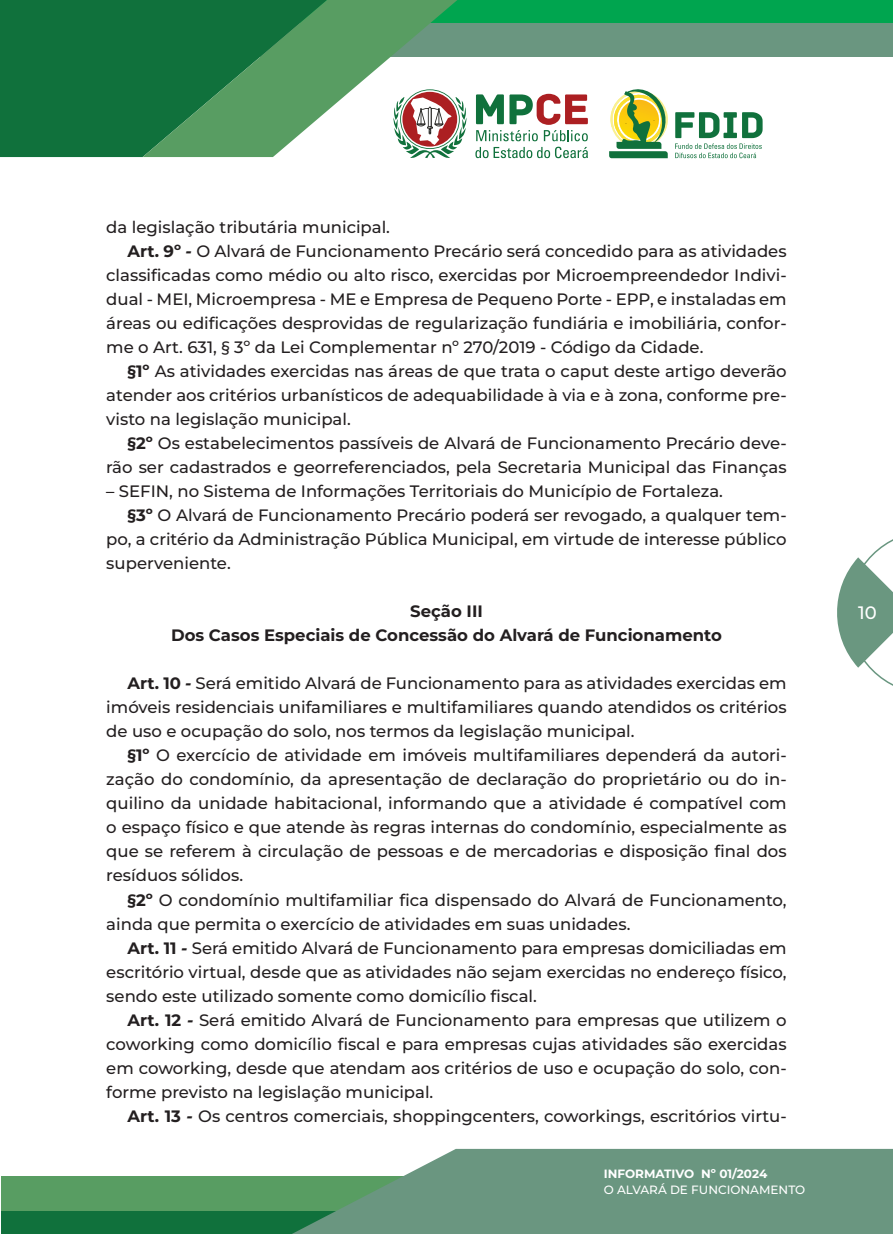
<style>
.page{position:relative;width:893px;height:1234px;background:#fff}
.page>*{position:absolute;margin:0;border:0;box-sizing:border-box;transform-origin:0 0}
.t1{font:500 18px "Montserrat";color:#fff}
.TEXTO_MONTSERRART_10_X_16{font:500 16.5px/24px "Montserrat";color:#231f20;text-align:justify}
.TEXTO_MONTSERRART_10_X_16-2{font:700 16.5px "Montserrat";color:#231f20}
.t2{font:500 12px "Montserrat";color:#fff}
.t3{font:700 12px "Montserrat";color:#fff}
.s1{font-weight:700}
.s2{font-weight:700;font-style:italic}
</style>
<div class="page">
<div style="left:1px;top:1176px;width:892px;height:57px;background:#589d62"></div>
<div style="left:1px;top:1211px;width:892px;height:22px;background:#10713c"></div>
<svg style="left:294px;top:1148px;width:599px;height:85px;background:#749e88"></svg>
<svg style="left:837px;top:539px;width:56px;height:147px"></svg>
<svg style="left:410px;top:100px;width:57px;height:58px"></svg>
<svg style="left:476px;top:94px;width:112px;height:47px"></svg>
<svg style="left:475px;top:147px;width:113px;height:11px"></svg>
<svg style="left:609px;top:89px;width:154px;height:69px"></svg>
<div style="left:0;top:0;width:893px;height:56px;background:#6a9680"></div>
<div style="left:0;top:0;width:893px;height:22px;background:#00a54f"></div>
<div style="left:0;top:0;width:143px;height:157px;background:#10713c"></div>
<svg style="left:143px;top:0;width:316px;height:157px"></svg>
<p class="TEXTO_MONTSERRART_10_X_16" style="left:106px;top:215px;width:285px">da legislação tributária municipal.</p>
<p class="TEXTO_MONTSERRART_10_X_16" style="left:106px;top:239px;width:682px;text-indent:21px"><span class="s1">Art. 9º</span> <span class="s2">-</span> O Alvará de Funcionamento Precário será concedido para as atividades classificadas como médio ou alto risco, exercidas por Microempreendedor Indivi&shy;dual - MEI, Microempresa - ME e Empresa de Pequeno Porte - EPP, e instaladas em áreas ou edificações desprovidas de regularização fundiária e imobiliária, confor&shy;me o Art. 631, § 3º da Lei Complementar nº 270/2019 - Código da Cidade.</p>
<p class="TEXTO_MONTSERRART_10_X_16" style="left:106px;top:359px;width:682px;text-indent:21px"><span class="s1">§1º</span> As atividades exercidas nas áreas de que trata o caput deste artigo deverão atender aos critérios urbanísticos de adequabilidade à via e à zona, conforme pre&shy;visto na legislação municipal.</p>
<p class="TEXTO_MONTSERRART_10_X_16" style="left:106px;top:431px;width:682px;text-align:right"><span class="s1">§2º</span> Os estabelecimentos passíveis de Alvará de Funcionamento Precário deve&shy;rão ser cadastrados e georreferenciados, pela Secretaria Municipal das Finanças</p>
<p class="TEXTO_MONTSERRART_10_X_16" style="left:106px;top:479px;width:618px">– SEFIN, no Sistema de Informações Territoriais do Município de Fortaleza.</p>
<p class="TEXTO_MONTSERRART_10_X_16" style="left:106px;top:503px;width:682px;text-indent:21px"><span class="s1">§3º</span> O Alvará de Funcionamento Precário poderá ser revogado, a qualquer tem&shy;po, a critério da Administração Pública Municipal, em virtude de interesse público superveniente.</p>
<p class="TEXTO_MONTSERRART_10_X_16-2" style="left:410px;top:600px;width:74px">Seção III</p>
<p class="TEXTO_MONTSERRART_10_X_16-2" style="left:171px;top:624px;width:552px">Dos Casos Especiais de Concessão do Alvará de Funcionamento</p>
<p class="TEXTO_MONTSERRART_10_X_16" style="left:106px;top:671px;width:682px;text-indent:21px"><span class="s1">Art. 10</span> <span class="s2">-</span> Será emitido Alvará de Funcionamento para as atividades exercidas em imóveis residenciais unifamiliares e multifamiliares quando atendidos os critérios de uso e ocupação do solo, nos termos da legislação municipal.</p>
<p class="TEXTO_MONTSERRART_10_X_16" style="left:106px;top:743px;width:682px;text-indent:21px"><span class="s1">§1º</span> O exercício de atividade em imóveis multifamiliares dependerá da autori&shy;zação do condomínio, da apresentação de declaração do proprietário ou do in&shy;quilino da unidade habitacional, informando que a atividade é compatível com o espaço físico e que atende às regras internas do condomínio, especialmente as que se referem à circulação de pessoas e de mercadorias e disposição final dos resíduos sólidos.</p>
<p class="TEXTO_MONTSERRART_10_X_16" style="left:106px;top:887px;width:682px;text-indent:21px"><span class="s1">§2º</span> O condomínio multifamiliar fica dispensado do Alvará de Funcionamento, ainda que permita o exercício de atividades em suas unidades.</p>
<p class="TEXTO_MONTSERRART_10_X_16" style="left:106px;top:935px;width:682px;text-indent:21px"><span class="s1">Art. 11</span> <span class="s2">-</span> Será emitido Alvará de Funcionamento para empresas domiciliadas em escritório virtual, desde que as atividades não sejam exercidas no endereço físico, sendo este utilizado somente como domicílio fiscal.</p>
<p class="TEXTO_MONTSERRART_10_X_16" style="left:106px;top:1007px;width:682px;text-indent:21px"><span class="s1">Art. 12</span> <span class="s2">-</span> Será emitido Alvará de Funcionamento para empresas que utilizem o coworking como domicílio fiscal e para empresas cujas atividades são exercidas em coworking, desde que atendam aos critérios de uso e ocupação do solo, con&shy;forme previsto na legislação municipal.</p>
<p class="TEXTO_MONTSERRART_10_X_16" style="left:128px;top:1103px;width:661px"><span class="s1">Art. 13</span> <span class="s2">-</span> Os centros comerciais, shoppingcenters, coworkings, escritórios virtu-</p>
<p class="t3" style="left:604px;top:1164px;width:165px">INFORMATIVO Nº 01/2024</p>
<p class="t2" style="left:604px;top:1181px;width:203px">O ALVARÁ DE FUNCIONAMENTO</p>
<p class="t1" style="left:858px;top:600px;width:20px">10</p>
</div>
